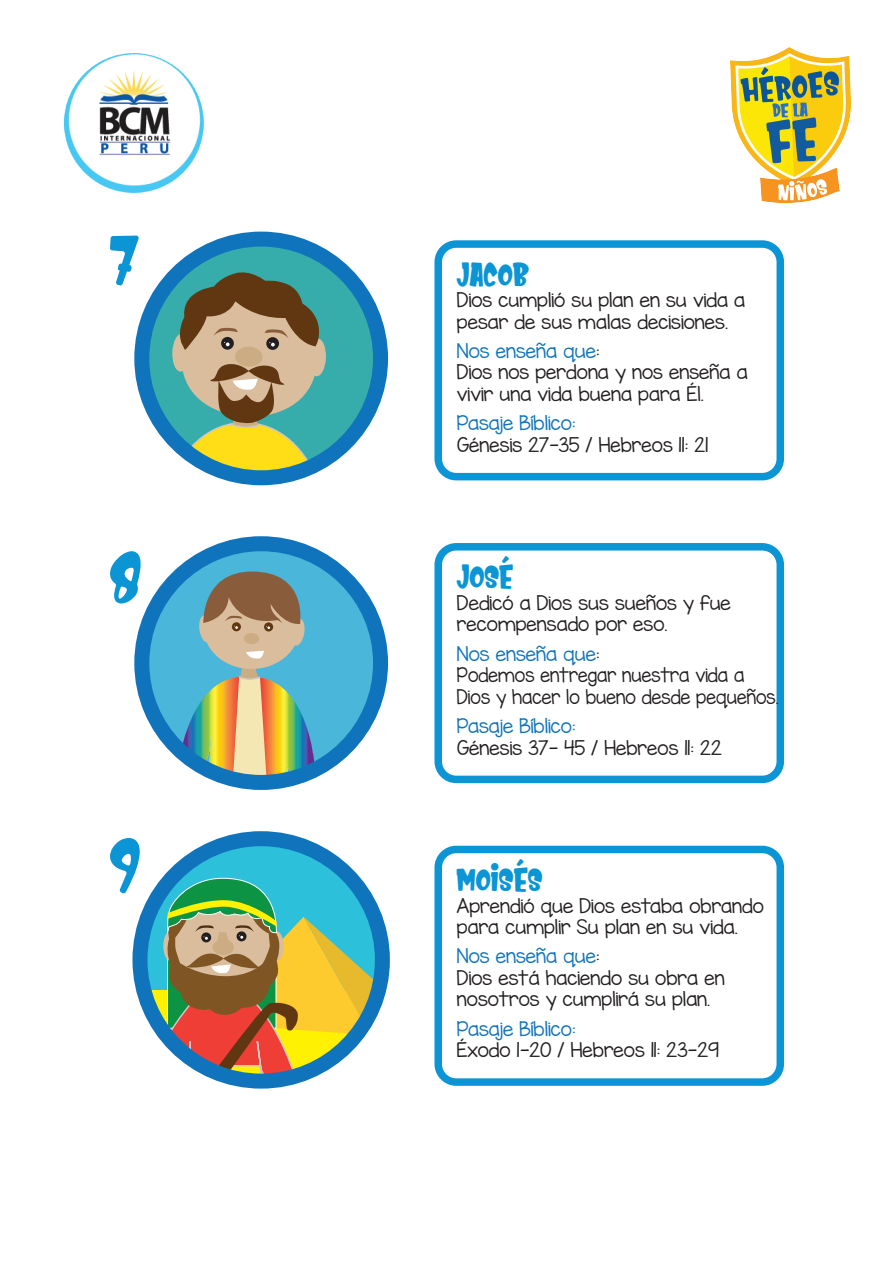
<style>
.page{position:relative;width:893px;height:1263px;background:#fff}
.page>*{position:absolute;margin:0;border:0;box-sizing:border-box;transform-origin:0 0}
.t1{font:75px "Kids Zone";color:#0c95d5}
.t2{font:31.5px "Kids Zone";color:#0c95d5}
.t3{font:18px/21.6px "KG Miss Kindergarten";color:#231f20}
.t4{font:18px "KG Miss Kindergarten";color:#1074bc}
.s1{color:#1074bc}
</style>
<div class="page">
<svg style="left:142px;top:544px;width:239px;height:238px;background:#40abd5"></svg>
<div style="left:204px;top:586px;width:95px;height:83px;background:#d9bd9d;border-radius:50%"></div>
<svg style="left:198px;top:571px;width:111px;height:88px"></svg>
<svg style="left:177px;top:668px;width:141px;height:114px;background:#9cb491"></svg>
<div style="left:134px;top:536px;width:254px;height:254px;border:15px solid #1074bc;border-radius:50%"></div>
<svg style="left:142px;top:239px;width:239px;height:239px;background:#2ea0ae"></svg>
<svg style="left:142px;top:239px;width:198px;height:221px"></svg>
<svg style="left:145px;top:269px;width:193px;height:209px;background:#839f84"></svg>
<div style="left:134px;top:232px;width:254px;height:253px;border:15px solid #1074bc;border-radius:50%"></div>
<svg style="left:140px;top:839px;width:242px;height:242px"></svg>
<div style="left:132px;top:831px;width:258px;height:257px;border:15px solid #1074bc;border-radius:50%"></div>
<img style="left:730px;top:48px;width:120px;height:155px">
<div style="left:434px;top:240px;width:350px;height:240px;border:8px solid #0c95d5;border-radius:18px"></div>
<div style="left:434px;top:543px;width:350px;height:240px;border:8px solid #0c95d5;border-radius:18px"></div>
<div style="left:434px;top:846px;width:350px;height:240px;border:8px solid #0c95d5;border-radius:18px"></div>
<img style="left:65px;top:54px;width:139px;height:139px">
<h1 class="t1" style="left:110px;top:207px;width:32px">7</h1>
<h1 class="t1" style="left:110px;top:526px;width:34px">8</h1>
<h1 class="t1" style="left:110px;top:813px;width:33px">9</h1>
<h2 class="t2" style="left:457px;top:253px;width:74px">JACOB</h2>
<p class="t3" style="left:457px;top:289px;width:290px">Dios cumplió su plan en su vida a pesar de sus malas decisiones.</p>
<p class="t3" style="left:457px;top:340px;width:292px"><span class="s1">Nos enseña que</span>:<br>Dios nos perdona y nos enseña a vivir una vida buena para Él.</p>
<p class="t4" style="left:457px;top:411px;width:120px">Pasaje Bíblico:</p>
<p class="t3" style="left:457px;top:434px;width:253px">Génesis 27-35 / Hebreos 11: 21</p>
<h2 class="t2" style="left:457px;top:556px;width:58px">JOSÉ</h2>
<p class="t3" style="left:457px;top:592px;width:275px">Dedicó a Dios sus sueños y fue recompensado por eso.</p>
<p class="t3" style="left:457px;top:643px;width:323px"><span class="s1">Nos enseña que</span>:<br>Podemos entregar nuestra vida a<br>Dios y hacer lo bueno desde pequeños.</p>
<p class="t4" style="left:457px;top:714px;width:120px">Pasaje Bíblico:</p>
<p class="t3" style="left:457px;top:736px;width:266px">Génesis 37- 45 / Hebreos 11: 22</p>
<h2 class="t2" style="left:457px;top:858px;width:87px">MOISÉS</h2>
<p class="t3" style="left:457px;top:894px;width:309px">Aprendió que Dios estaba obrando para cumplir Su plan en su vida.</p>
<p class="t3" style="left:457px;top:945px;width:269px"><span class="s1">Nos enseña que</span>:<br>Dios está haciendo su obra en nosotros y cumplirá su plan.</p>
<p class="t4" style="left:457px;top:1016px;width:120px">Pasaje Bíblico:</p>
<p class="t3" style="left:457px;top:1039px;width:263px">Éxodo 1-20 / Hebreos 11: 23-29</p>
</div>
